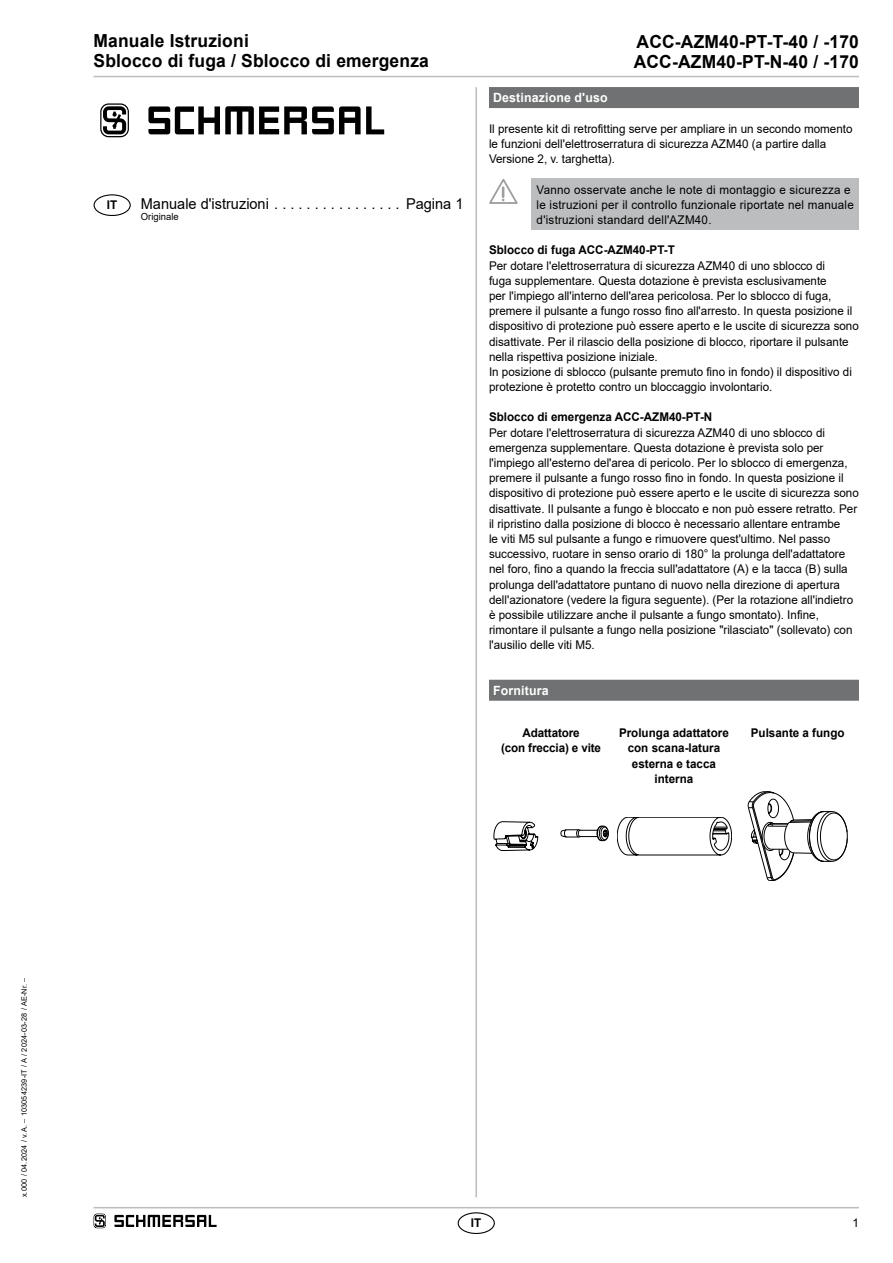
<style>
.page{position:relative;width:893px;height:1263px;background:#fff}
.page>*{position:absolute;margin:0;border:0;box-sizing:border-box;transform-origin:0 0}
._021_Kapitel{font:700 18px "Arial";letter-spacing:.01em;color:#000}
.t1{font:15px "Arial";color:#000}
._012_Balken_M_70K{font:700 12.75px "Arial";letter-spacing:.01em;color:#fff}
._033_Content_small_li{font:12px/15.1px "Arial";color:#000}
._240_small_li_GLR-10-13{font:12px/15.1px "Arial";letter-spacing:.02em;color:#000}
._240_small_mi{font:700 12px/15.1px "Arial";color:#000;text-align:center}
._031_Content_fett_li{font:700 12px "Arial";color:#000}
._035_Content_fett_mi_8pt{font:700 12px "Arial";color:#000}
.t2{font:9.75px "Arial";color:#000}
._077_Drucknorm_small_li{font:7.5px "Arial";letter-spacing:.025em;color:#000}
</style>
<div class="page">
<hr style="left:94px;top:76px;width:765px;height:1px;background:#bbbdbe">
<hr style="left:475px;top:87px;width:2px;height:1110px;background:#bbbdbe">
<hr style="left:94px;top:1207px;width:765px;height:1px;background:#bbbdbe">
<div style="left:458px;top:1212px;width:37px;height:22px;border:1px solid #000;border-radius:50%"></div>
<div style="left:489px;top:87px;width:370px;height:21px;background:#707172"></div>
<div style="left:489px;top:680px;width:370px;height:21px;background:#707172"></div>
<div style="left:531px;top:178px;width:328px;height:52px;background:#bbbdbe"></div>
<svg style="left:489px;top:178px;width:29px;height:26px"></svg>
<svg style="left:494px;top:821px;width:44px;height:30px"></svg>
<svg style="left:560px;top:826px;width:48px;height:15px"></svg>
<svg style="left:617px;top:817px;width:115px;height:38px"></svg>
<svg style="left:748px;top:791px;width:100px;height:90px"></svg>
<svg style="left:100px;top:103px;width:29px;height:34px"></svg>
<svg style="left:148px;top:106px;width:236px;height:28px"></svg>
<svg style="left:94px;top:1213px;width:12px;height:15px"></svg>
<svg style="left:114px;top:1215px;width:103px;height:12px"></svg>
<div style="left:94px;top:194px;width:37px;height:22px;border:1px solid #000;border-radius:50%"></div>
<p class="_021_Kapitel" style="left:94px;top:28px;width:157px">Manuale Istruzioni</p>
<p class="_021_Kapitel" style="left:94px;top:48px;width:337px">Sblocco di fuga / Sblocco di emergenza</p>
<p class="_240_small_mi" style="left:107px;top:197px;width:12px">IT</p>
<p class="t1" style="left:141px;top:193px;width:130px">Manuale d'istruzioni</p>
<p class="t1" style="left:406px;top:193px;width:59px">Pagina 1</p>
<p class="t2" style="left:141px;top:210px;width:39px">Originale</p>
<p class="_021_Kapitel" style="left:637px;top:29px;width:224px">ACC-AZM40-PT-T-40 / -170</p>
<p class="_021_Kapitel" style="left:634px;top:49px;width:227px">ACC-AZM40-PT-N-40 / -170</p>
<p class="_012_Balken_M_70K" style="left:493px;top:89px;width:116px">Destinazione d'uso</p>
<p class="_033_Content_small_li" style="left:489px;top:121px;width:365px">Il presente kit di retrofitting serve per ampliare in un secondo momento le funzioni dell'elettroserratura di sicurezza AZM40 (a partire dalla<br>Versione 2, v. targhetta).</p>
<p class="_240_small_li_GLR-10-13" style="left:537px;top:182px;width:319px">Vanno osservate anche le note di montaggio e sicurezza e le istruzioni per il controllo funzionale riportate nel manuale d'istruzioni standard dell'AZM40.</p>
<p class="_031_Content_fett_li" style="left:489px;top:242px;width:187px">Sblocco di fuga ACC-AZM40-PT-T</p>
<p class="_033_Content_small_li" style="left:489px;top:258px;width:371px">Per dotare l'elettroserratura di sicurezza AZM40 di uno sblocco di<br>fuga supplementare. Questa dotazione è prevista esclusivamente<br>per l'impiego all'interno dell'area pericolosa. Per lo sblocco di fuga, premere il pulsante a fungo rosso fino all'arresto. In questa posizione il dispositivo di protezione può essere aperto e le uscite di sicurezza sono disattivate. Per il rilascio della posizione di blocco, riportare il pulsante nella rispettiva posizione iniziale.</p>
<p class="_033_Content_small_li" style="left:489px;top:364px;width:364px">In posizione di sblocco (pulsante premuto fino in fondo) il dispositivo di protezione è protetto contro un bloccaggio involontario.</p>
<p class="_031_Content_fett_li" style="left:489px;top:409px;width:225px">Sblocco di emergenza ACC-AZM40-PT-N</p>
<p class="_033_Content_small_li" style="left:489px;top:425px;width:371px">Per dotare l'elettroserratura di sicurezza AZM40 di uno sblocco di emergenza supplementare. Questa dotazione è prevista solo per l'impiego all'esterno del'area di pericolo. Per lo sblocco di emergenza, premere il pulsante a fungo rosso fino in fondo. In questa posizione il dispositivo di protezione può essere aperto e le uscite di sicurezza sono disattivate. Il pulsante a fungo è bloccato e non può essere retratto. Per il ripristino dalla posizione di blocco è necessario allentare entrambe<br>le viti M5 sul pulsante a fungo e rimuovere quest'ultimo. Nel passo successivo, ruotare in senso orario di 180° la prolunga dell'adattatore nel foro, fino a quando la freccia sull'adattatore (A) e la tacca (B) sulla prolunga dell'adattatore puntano di nuovo nella direzione di apertura dell'azionatore (vedere la figura seguente). (Per la rotazione all'indietro è possibile utilizzare anche il pulsante a fungo smontato). Infine, rimontare il pulsante a fungo nella posizione "rilasciato" (sollevato) con l'ausilio delle viti M5.</p>
<p class="_012_Balken_M_70K" style="left:493px;top:681px;width:57px">Fornitura</p>
<p class="_240_small_mi" style="left:501px;top:726px;width:101px">Adattatore<br>(con freccia) e vite</p>
<p class="_240_small_mi" style="left:619px;top:726px;width:111px">Prolunga adattatore</p>
<p class="_240_small_mi" style="left:751px;top:726px;width:95px">Pulsante a fungo</p>
<p class="_240_small_mi" style="left:628px;top:741px;width:94px">con scana-latura esterna e tacca interna</p>
<p class="_077_Drucknorm_small_li" style="left:19px;top:1197px;width:221px;rotate:-90deg">x.000 / 04.2024 / v.A. – 103054239-IT / A / 2024-03-28 / AE-Nr. –</p>
<p class="_035_Content_fett_mi_8pt" style="left:471px;top:1214px;width:12px">IT</p>
<p class="_033_Content_small_li" style="left:852px;top:1215px;width:8px">1</p>
</div>
